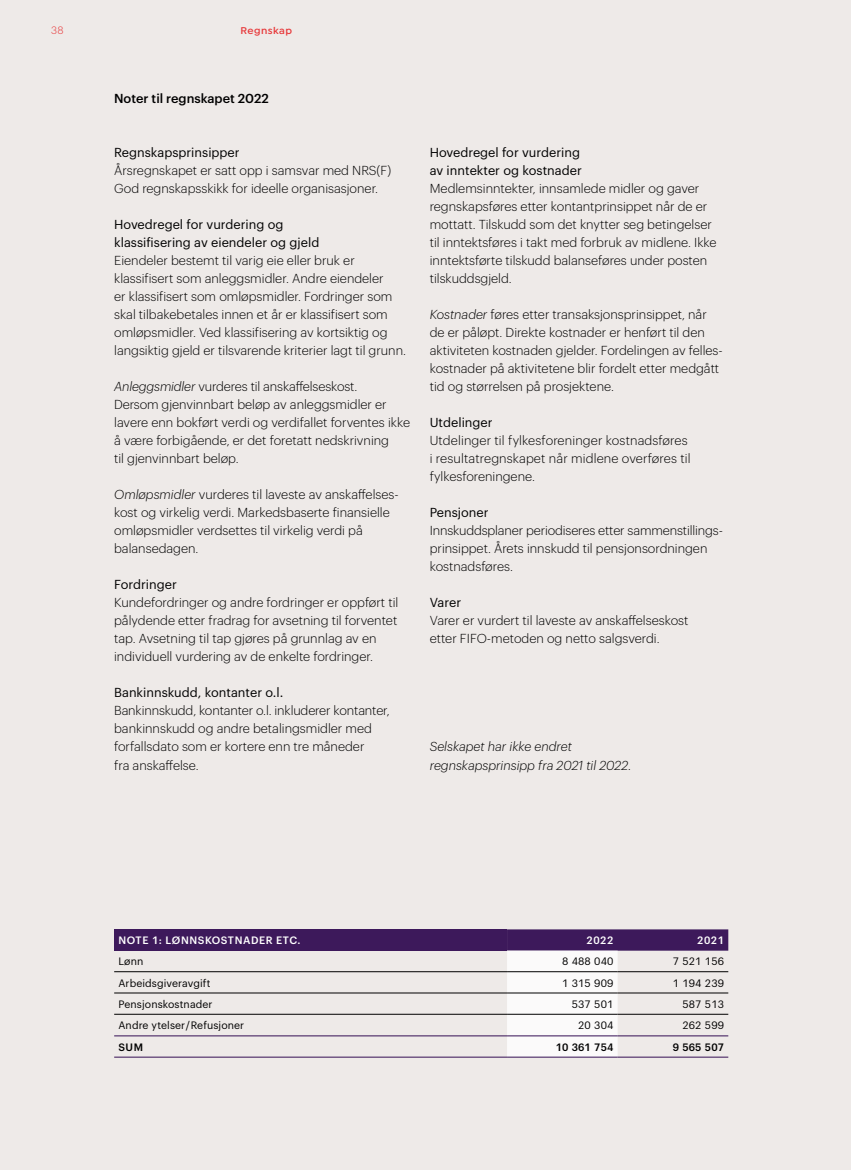
<style>
.page{position:relative;width:851px;height:1170px;background:#fff}
.page>*{position:absolute;margin:0;border:0;box-sizing:border-box;transform-origin:0 0}
.Tekst{font:300 12.75px/18px "Graphik";color:#000}
.Mellomtittel_H3{font:12.75px/18px "Graphik";color:#000}
.Tekst-2{font:italic 300 12.75px/18px "Graphik";color:#000}
.Mellomtittel_H2{font:500 12.75px "Graphik";color:#000}
.Tabell___Nivå_2_Teks{font:10.5px "Graphik";letter-spacing:.01em;color:#000}
.Regnskap___Tabell_He{font:500 10.5px "Graphik";letter-spacing:.055em;color:#fff}
.Tabell___Nivå_1_Teks{font:500 10.5px "Graphik";letter-spacing:.01em;color:#000}
.t1{font:600 10.5px "Isidora Sans";letter-spacing:.05em;color:#e73638}
.t2{font:300 10.5px "Graphik";color:#e73638}
.s1{font-style:italic}
</style>
<div class="page">
<div style="left:0;top:0;width:850px;height:1169px;background:#eeeae8"></div>
<div style="left:114px;top:929px;width:393px;height:21px;background:#3d195b"></div>
<svg style="left:507px;top:929px;width:221px;height:127px"></svg>
<hr style="left:114px;top:971px;width:393px;height:1px;background:#000">
<hr style="left:507px;top:971px;width:110px;height:1px;background:#000">
<hr style="left:617px;top:971px;width:111px;height:1px;background:#000">
<hr style="left:114px;top:992px;width:393px;height:1px;background:#000">
<hr style="left:507px;top:992px;width:110px;height:1px;background:#000">
<hr style="left:617px;top:992px;width:111px;height:1px;background:#000">
<hr style="left:114px;top:1013px;width:393px;height:1px;background:#000">
<hr style="left:507px;top:1013px;width:110px;height:1px;background:#000">
<hr style="left:617px;top:1013px;width:111px;height:1px;background:#000">
<hr style="left:114px;top:1035px;width:393px;height:1px;background:#3d195b">
<hr style="left:507px;top:1035px;width:110px;height:1px;background:#3d195b">
<hr style="left:617px;top:1035px;width:111px;height:1px;background:#3d195b">
<hr style="left:114px;top:1056px;width:393px;height:1px;background:#3d195b">
<hr style="left:507px;top:1056px;width:110px;height:1px;background:#3d195b">
<hr style="left:617px;top:1056px;width:111px;height:1px;background:#3d195b">
<p class="t2" style="left:51px;top:23px;width:14px">38</p>
<p class="t1" style="left:240px;top:24px;width:53px">Regnskap</p>
<h2 class="Mellomtittel_H2" style="left:114px;top:89px;width:156px">Noter til regnskapet 2022</h2>
<h3 class="Mellomtittel_H3" style="left:114px;top:142px;width:127px">Regnskapsprinsipper</h3>
<p class="Tekst" style="left:114px;top:160px;width:278px">Årsregnskapet er satt opp i samsvar med NRS(F)<br>God regnskapsskikk for ideelle organisasjoner.</p>
<h3 class="Mellomtittel_H3" style="left:114px;top:214px;width:207px">Hovedregel for vurdering og klassifisering av eiendeler og gjeld</h3>
<p class="Tekst" style="left:114px;top:250px;width:293px">Eiendeler bestemt til varig eie eller bruk er klassifisert som anleggsmidler. Andre eiendeler<br>er klassifisert som omløpsmidler. Fordringer som skal tilbakebetales innen et år er klassifisert som omløpsmidler. Ved klassifisering av kortsiktig og langsiktig gjeld er tilsvarende kriterier lagt til grunn.</p>
<p class="Tekst" style="left:114px;top:376px;width:297px"><span class="s1">Anleggsmidler</span> vurderes til anskaffelseskost.<br>Dersom gjenvinnbart beløp av anleggsmidler er lavere enn bokført verdi og verdifallet forventes ikke å være forbigående, er det foretatt nedskrivning<br>til gjenvinnbart beløp.</p>
<p class="Tekst" style="left:114px;top:484px;width:284px"><span class="s1">Omløpsmidler</span> vurderes til laveste av anskaffelses&shy;kost og virkelig verdi. Markedsbaserte finansielle omløpsmidler verdsettes til virkelig verdi på balansedagen.</p>
<h3 class="Mellomtittel_H3" style="left:114px;top:574px;width:64px">Fordringer</h3>
<p class="Tekst" style="left:114px;top:592px;width:286px">Kundefordringer og andre fordringer er oppført til pålydende etter fradrag for avsetning til forventet tap. Avsetning til tap gjøres på grunnlag av en individuell vurdering av de enkelte fordringer.</p>
<h3 class="Mellomtittel_H3" style="left:114px;top:682px;width:171px">Bankinnskudd, kontanter o.l.</h3>
<p class="Tekst" style="left:114px;top:700px;width:277px">Bankinnskudd, kontanter o.l. inkluderer kontanter, bankinnskudd og andre betalingsmidler med forfallsdato som er kortere enn tre måneder<br>fra anskaffelse.</p>
<h3 class="Mellomtittel_H3" style="left:429px;top:142px;width:153px">Hovedregel for vurdering av inntekter og kostnader</h3>
<p class="Tekst" style="left:429px;top:178px;width:288px">Medlemsinntekter, innsamlede midler og gaver regnskapsføres etter kontantprinsippet når de er mottatt. Tilskudd som det knytter seg betingelser til inntektsføres i takt med forbruk av midlene. Ikke inntektsførte tilskudd balanseføres under posten tilskuddsgjeld.</p>
<p class="Tekst" style="left:429px;top:304px;width:294px"><span class="s1">Kostnader</span> føres etter transaksjonsprinsippet, når de er påløpt. Direkte kostnader er henført til den aktiviteten kostnaden gjelder. Fordelingen av felles&shy;kostnader på aktivitetene blir fordelt etter medgått tid og størrelsen på prosjektene.</p>
<h3 class="Mellomtittel_H3" style="left:429px;top:412px;width:64px">Utdelinger</h3>
<p class="Tekst" style="left:429px;top:430px;width:262px">Utdelinger til fylkesforeninger kostnadsføres i resultatregnskapet når midlene overføres til fylkesforeningene.</p>
<h3 class="Mellomtittel_H3" style="left:429px;top:502px;width:60px">Pensjoner</h3>
<p class="Tekst" style="left:429px;top:520px;width:293px">Innskuddsplaner periodiseres etter sammenstillings&shy;prinsippet. Årets innskudd til pensjonsordningen kostnadsføres.</p>
<h3 class="Mellomtittel_H3" style="left:429px;top:592px;width:33px">Varer</h3>
<p class="Tekst" style="left:429px;top:610px;width:260px">Varer er vurdert til laveste av anskaffelseskost etter FIFO-metoden og netto salgsverdi.</p>
<p class="Tekst-2" style="left:429px;top:736px;width:203px">Selskapet har ikke endret regnskapsprinsipp fra 2021 til 2022.</p>
<p class="Regnskap___Tabell_He" style="left:118px;top:932px;width:183px">NOTE 1: LØNNSKOSTNADER ETC.</p>
<p class="Regnskap___Tabell_He" style="left:586px;top:932px;width:28px">2022</p>
<p class="Regnskap___Tabell_He" style="left:697px;top:932px;width:28px">2021</p>
<p class="Tabell___Nivå_2_Teks" style="left:118px;top:953px;width:26px">Lønn</p>
<p class="Tabell___Nivå_2_Teks" style="left:562px;top:953px;width:53px">8 488 040</p>
<p class="Tabell___Nivå_2_Teks" style="left:672px;top:953px;width:53px">7 521 156</p>
<p class="Tabell___Nivå_2_Teks" style="left:118px;top:974px;width:93px">Arbeidsgiveravgift</p>
<p class="Tabell___Nivå_2_Teks" style="left:562px;top:974px;width:53px">1 315 909</p>
<p class="Tabell___Nivå_2_Teks" style="left:672px;top:974px;width:53px">1 194 239</p>
<p class="Tabell___Nivå_2_Teks" style="left:118px;top:996px;width:96px">Pensjonskostnader</p>
<p class="Tabell___Nivå_2_Teks" style="left:571px;top:996px;width:43px">537 501</p>
<p class="Tabell___Nivå_2_Teks" style="left:682px;top:996px;width:43px">587 513</p>
<p class="Tabell___Nivå_2_Teks" style="left:118px;top:1017px;width:127px">Andre ytelser/Refusjoner</p>
<p class="Tabell___Nivå_2_Teks" style="left:578px;top:1017px;width:37px">20 304</p>
<p class="Tabell___Nivå_2_Teks" style="left:682px;top:1017px;width:43px">262 599</p>
<p class="Tabell___Nivå_1_Teks" style="left:118px;top:1038px;width:26px">SUM</p>
<p class="Tabell___Nivå_1_Teks" style="left:555px;top:1038px;width:59px">10 361 754</p>
<p class="Tabell___Nivå_1_Teks" style="left:672px;top:1038px;width:53px">9 565 507</p>
</div>
